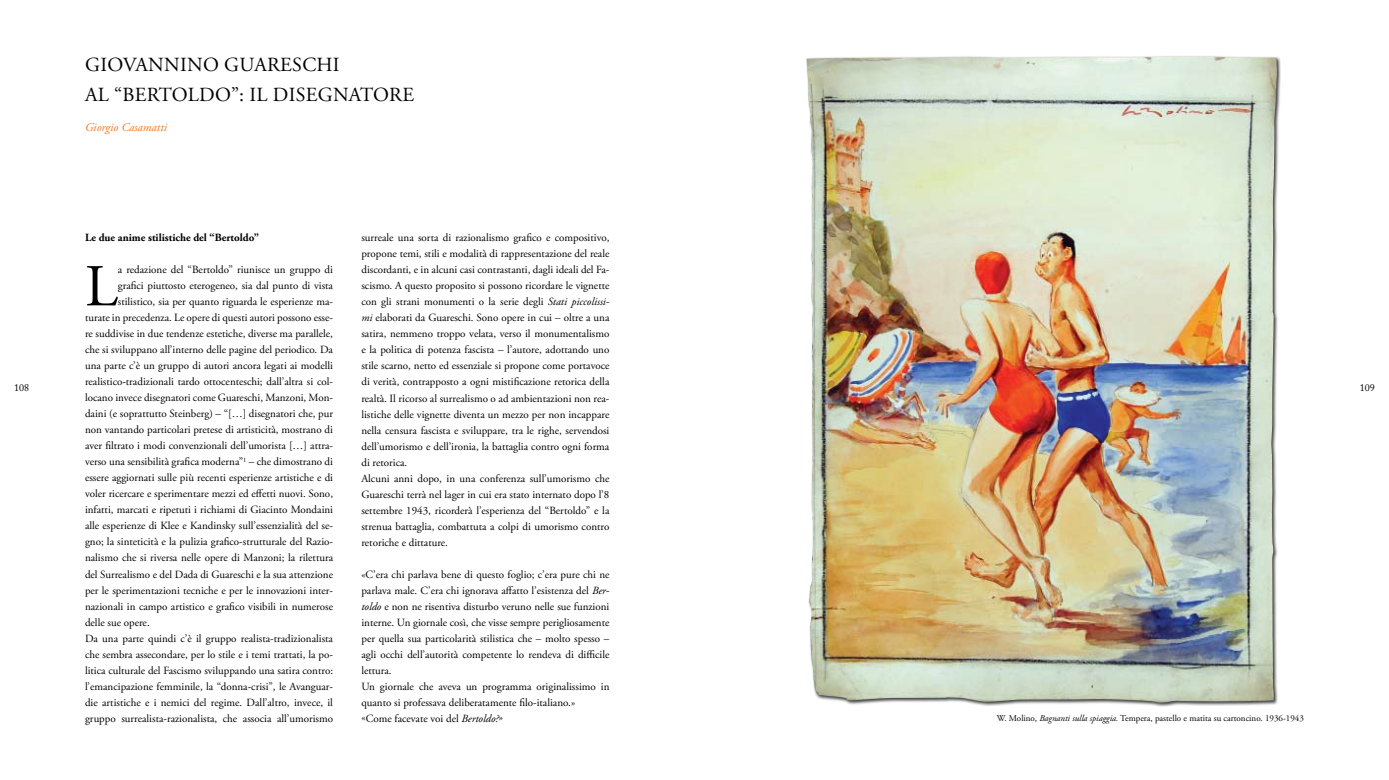
<style>
.page{position:relative;width:1389px;height:780px;background:#fff}
.page>*{position:absolute;margin:0;border:0;box-sizing:border-box;transform-origin:0 0}
.t1{font:59.3px "Adobe Garamond Pro";color:#000}
.t2{font:20px/30px "Adobe Garamond Pro";letter-spacing:.015em;color:#000}
.t3{font:italic 12px "Adobe Garamond Pro";color:#f47920}
.t4{font:11px/16px "Adobe Garamond Pro";color:#000}
.t5{font:700 11px "Adobe Garamond Pro";color:#000}
.t6{font:10px "Adobe Caslon Pro";color:#000}
.t7{font:9px "Adobe Garamond Pro";color:#000}
.s1{font-style:italic}
</style>
<div class="page">
<div style="left:805px;top:55px;width:476px;height:652px;background:#000;opacity:.75"></div>
<img style="left:807px;top:57px;width:470px;height:645px">
<h2 class="t2" style="left:85px;top:51px;width:330px">GIOVANNINO GUARESCHI<br>AL “BERTOLDO”: IL DISEGNATORE</h2>
<p class="t3" style="left:85px;top:120px;width:84px">Giorgio Casamatti</p>
<p class="t5" style="left:85px;top:231px;width:176px">Le due anime stilistiche del “Bertoldo”</p>
<h1 class="t1" style="left:85px;top:251px;width:34px">L</h1>
<p class="t4" style="left:118px;top:262px;width:217px">a redazione del “Bertoldo” riunisce un gruppo di</p>
<p class="t4" style="left:361px;top:230px;width:250px">surreale una sorta di razionalismo grafico e compositivo, propone temi, stili e modalità di rappresentazione del reale discordanti, e in alcuni casi contrastanti, dagli ideali del Fa&shy;scismo. A questo proposito si possono ricordare le vignette con gli strani monumenti o la serie degli <span class="s1">Stati piccolissi&shy;mi</span> elaborati da Guareschi. Sono opere in cui – oltre a una satira, nemmeno troppo velata, verso il monumentalismo e la politica di potenza fascista – l’autore, adottando uno stile scarno, netto ed essenziale si propone come portavoce di verità, contrapposto a ogni mistificazione retorica della realtà. Il ricorso al surrealismo o ad ambientazioni non rea&shy;listiche delle vignette diventa un mezzo per non incappare nella censura fascista e sviluppare, tra le righe, servendosi dell’umorismo e dell’ironia, la battaglia contro ogni forma di retorica.<br>Alcuni anni dopo, in una conferenza sull’umorismo che Guareschi terrà nel lager in cui era stato internato dopo l’8 settembre 1943, ricorderà l’esperienza del “Bertoldo” e la strenua battaglia, combattuta a colpi di umorismo contro retoriche e dittature.</p>
<p class="t4" style="left:361px;top:566px;width:250px">«C’era chi parlava bene di questo foglio; c’era pure chi ne parlava male. C’era chi ignorava affatto l’esistenza del <span class="s1">Ber&shy;toldo</span> e non ne risentiva disturbo veruno nelle sue funzioni interne. Un giornale così, che visse sempre perigliosamente per quella sua particolarità stilistica che – molto spesso – agli occhi dell’autorità competente lo rendeva di difficile lettura.<br>Un giornale che aveva un programma originalissimo in quanto si professava deliberatamente filo-italiano.»<br>«Come facevate voi del <span class="s1">Bertoldo?</span>»</p>
<p class="t4" style="left:118px;top:278px;width:217px">grafici piuttosto eterogeneo, sia dal punto di vista</p>
<p class="t4" style="left:118px;top:294px;width:217px">stilistico, sia per quanto riguarda le esperienze ma-</p>
<p class="t4" style="left:85px;top:310px;width:250px">turate in precedenza. Le opere di questi autori possono esse-</p>
<p class="t4" style="left:85px;top:326px;width:250px">re suddivise in due tendenze estetiche, diverse ma parallele,</p>
<p class="t4" style="left:85px;top:342px;width:250px">che si sviluppano all’interno delle pagine del periodico. Da</p>
<p class="t4" style="left:85px;top:358px;width:249px">una parte c’è un gruppo di autori ancora legati ai modelli</p>
<p class="t4" style="left:85px;top:374px;width:250px">realistico-tradizionali tardo ottocenteschi; dall’altra si col-</p>
<p class="t4" style="left:85px;top:390px;width:250px">locano invece disegnatori come Guareschi, Manzoni, Mon-</p>
<p class="t4" style="left:85px;top:406px;width:250px">daini (e soprattutto Steinberg) – “[…] disegnatori che, pur</p>
<p class="t4" style="left:85px;top:422px;width:250px">non vantando particolari pretese di artisticità, mostrano di</p>
<p class="t4" style="left:85px;top:438px;width:250px">aver filtrato i modi convenzionali dell’umorista […] attra-</p>
<p class="t4" style="left:85px;top:454px;width:250px">verso una sensibilità grafica moderna”<sup>1</sup> – che dimostrano di</p>
<p class="t4" style="left:85px;top:470px;width:250px">essere aggiornati sulle più recenti esperienze artistiche e di</p>
<p class="t4" style="left:85px;top:486px;width:250px">voler ricercare e sperimentare mezzi ed effetti nuovi. Sono,</p>
<p class="t4" style="left:85px;top:502px;width:250px">infatti, marcati e ripetuti i richiami di Giacinto Mondaini</p>
<p class="t4" style="left:85px;top:518px;width:250px">alle esperienze di Klee e Kandinsky sull’essenzialità del se-</p>
<p class="t4" style="left:85px;top:534px;width:250px">gno; la sinteticità e la pulizia grafico-strutturale del Razio-</p>
<p class="t4" style="left:85px;top:550px;width:250px">nalismo che si riversa nelle opere di Manzoni; la rilettura</p>
<p class="t4" style="left:85px;top:566px;width:250px">del Surrealismo e del Dada di Guareschi e la sua attenzione</p>
<p class="t4" style="left:85px;top:582px;width:250px">per le sperimentazioni tecniche e per le innovazioni inter-</p>
<p class="t4" style="left:85px;top:598px;width:250px">nazionali in campo artistico e grafico visibili in numerose</p>
<p class="t4" style="left:85px;top:614px;width:66px">delle sue opere.</p>
<p class="t4" style="left:85px;top:630px;width:250px">Da una parte quindi c’è il gruppo realista-tradizionalista</p>
<p class="t4" style="left:85px;top:646px;width:250px">che sembra assecondare, per lo stile e i temi trattati, la po-</p>
<p class="t4" style="left:85px;top:662px;width:250px">litica culturale del Fascismo sviluppando una satira contro:</p>
<p class="t4" style="left:85px;top:678px;width:250px">l’emancipazione femminile, la “donna-crisi”, le Avanguar-</p>
<p class="t4" style="left:85px;top:694px;width:250px">die artistiche e i nemici del regime. Dall’altro, invece, il</p>
<p class="t4" style="left:85px;top:710px;width:250px">gruppo surrealista-razionalista, che associa all’umorismo</p>
<p class="t6" style="left:14px;top:381px;width:16px">108</p>
<p class="t6" style="left:1360px;top:381px;width:16px">109</p>
<p class="t7" style="left:997px;top:712px;width:309px">W. Molino, <span class="s1">Bagnanti sulla spiaggia.</span> Tempera, pastello e matita su cartoncino. 1936-1943</p>
</div>
